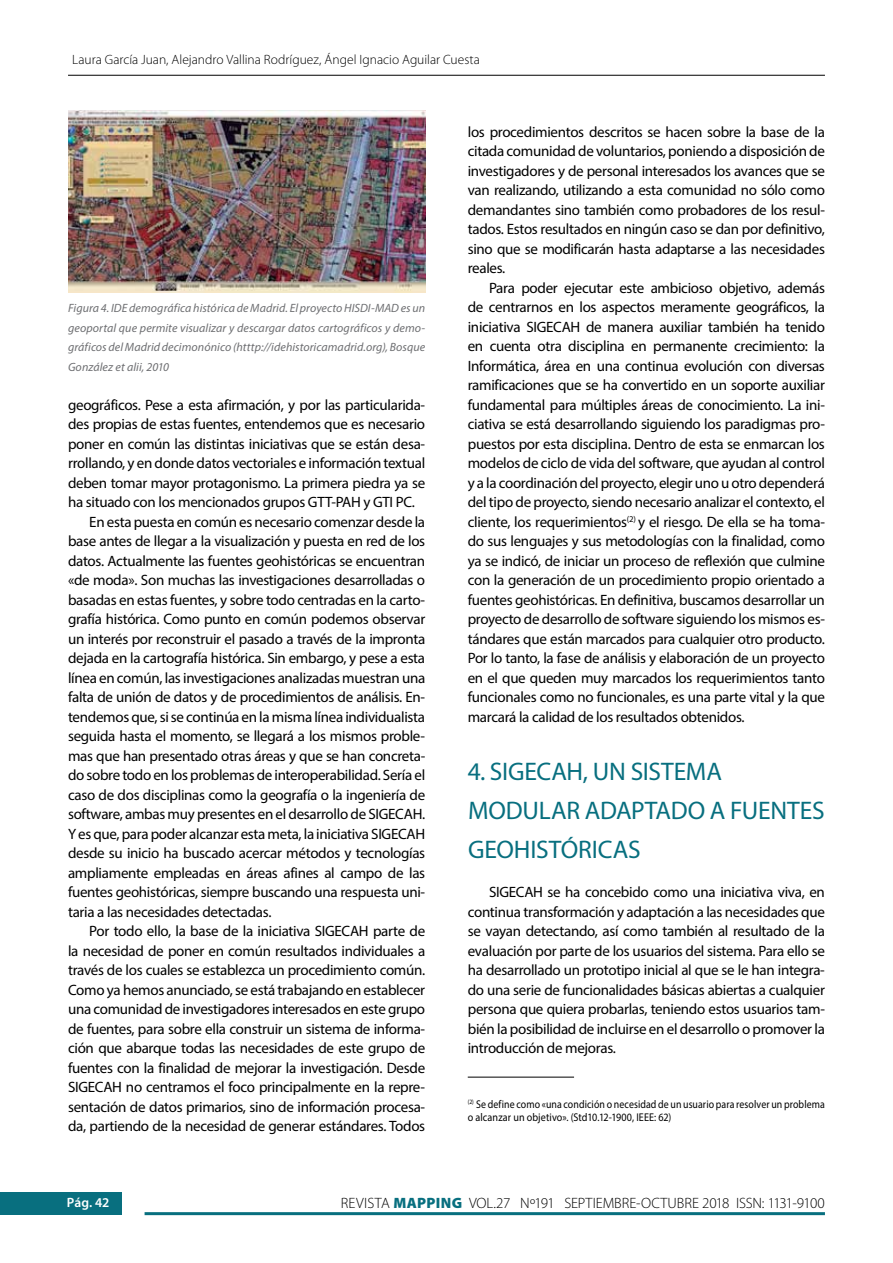
<style>
.page{position:relative;width:893px;height:1263px;background:#fff}
.page>*{position:absolute;margin:0;border:0;box-sizing:border-box;transform-origin:0 0}
.t1{font:25.5px/39px "Myriad Pro";letter-spacing:-.005em;color:#086f7f}
.t2{font:15px/19.5px "Myriad Pro";letter-spacing:-.02em;color:#000;text-align:justify}
.t3{font:300 15px "Myriad Pro";letter-spacing:-.005em;color:#000}
.t4{font:300 13.5px "Myriad Pro";color:#000}
.t5{font:600 13.5px "Myriad Pro";color:#fff}
.t6{font:italic 12px/19.5px "Myriad Pro";letter-spacing:.005em;color:#6d6e71;text-align:justify}
.t7{font:11.25px/13.5px "Myriad Pro";letter-spacing:.01em;color:#000;scale:.88 1}
.s1{font-weight:900;color:#086f7f}
</style>
<div class="page">
<div style="left:0;top:1193px;width:121px;height:22px;background:#086f7f"></div>
<hr style="left:145px;top:1212px;width:680px;height:3px;background:#086f7f">
<hr style="left:468px;top:1077px;width:106px;height:1px;background:#000">
<hr style="left:68px;top:75px;width:757px;height:1px;background:#000">
<img style="left:68px;top:111px;width:357px;height:181px">
<p class="t4" style="left:72px;top:53px;width:409px">Laura García Juan, Alejandro Vallina Rodríguez, Ángel Ignacio Aguilar Cuesta</p>
<p class="t6" style="left:68px;top:298px;width:359px">Figura 4. IDE demográfica histórica de Madrid. El proyecto HISDI-MAD es un geoportal que permite visualizar y descargar datos cartográficos y demo&shy;gráficos del Madrid decimonónico (htttp://idehistoricamadrid.org), Bosque González et alii, 2010</p>
<p class="t2" style="left:68px;top:394px;width:359px">geográficos. Pese a esta afirmación, y por las particularida-</p>
<p class="t2" style="left:68px;top:414px;width:359px">des propias de estas fuentes, entendemos que es necesario</p>
<p class="t2" style="left:68px;top:433px;width:359px">poner en común las distintas iniciativas que se están desa-</p>
<p class="t2" style="left:68px;top:453px;width:359px">rrollando, y en donde datos vectoriales e información textual</p>
<p class="t2" style="left:68px;top:472px;width:359px">deben tomar mayor protagonismo. La primera piedra ya se</p>
<p class="t2" style="left:68px;top:492px;width:348px">ha situado con los mencionados grupos GTT-PAH y GTI PC.</p>
<p class="t2" style="left:89px;top:511px;width:337px">En esta puesta en común es necesario comenzar desde la</p>
<p class="t2" style="left:68px;top:531px;width:359px">base antes de llegar a la visualización y puesta en red de los</p>
<p class="t2" style="left:68px;top:550px;width:359px">datos. Actualmente las fuentes geohistóricas se encuentran</p>
<p class="t2" style="left:68px;top:570px;width:359px">«de moda». Son muchas las investigaciones desarrolladas o</p>
<p class="t2" style="left:68px;top:589px;width:359px">basadas en estas fuentes, y sobre todo centradas en la carto-</p>
<p class="t2" style="left:68px;top:609px;width:359px">grafía histórica. Como punto en común podemos observar</p>
<p class="t2" style="left:68px;top:628px;width:359px">un interés por reconstruir el pasado a través de la impronta</p>
<p class="t2" style="left:68px;top:648px;width:359px">dejada en la cartografía histórica. Sin embargo, y pese a esta</p>
<p class="t2" style="left:68px;top:667px;width:359px">línea en común, las investigaciones analizadas muestran una</p>
<p class="t2" style="left:68px;top:687px;width:359px">falta de unión de datos y de procedimientos de análisis. En-</p>
<p class="t2" style="left:68px;top:706px;width:359px">tendemos que, si se continúa en la misma línea individualista</p>
<p class="t2" style="left:68px;top:726px;width:359px">seguida hasta el momento, se llegará a los mismos proble-</p>
<p class="t2" style="left:68px;top:745px;width:359px">mas que han presentado otras áreas y que se han concreta-</p>
<p class="t2" style="left:68px;top:765px;width:359px">do sobre todo en los problemas de interoperabilidad. Sería el</p>
<p class="t2" style="left:68px;top:784px;width:359px">caso de dos disciplinas como la geografía o la ingeniería de</p>
<p class="t2" style="left:68px;top:804px;width:359px">software, ambas muy presentes en el desarrollo de SIGECAH.</p>
<p class="t2" style="left:68px;top:823px;width:359px">Y es que, para poder alcanzar esta meta, la iniciativa SIGECAH</p>
<p class="t2" style="left:68px;top:843px;width:359px">desde su inicio ha buscado acercar métodos y tecnologías</p>
<p class="t2" style="left:68px;top:862px;width:359px">ampliamente empleadas en áreas afines al campo de las</p>
<p class="t2" style="left:68px;top:882px;width:359px">fuentes geohistóricas, siempre buscando una respuesta uni-</p>
<p class="t2" style="left:68px;top:901px;width:205px">taria a las necesidades detectadas.</p>
<p class="t2" style="left:89px;top:921px;width:337px">Por todo ello, la base de la iniciativa SIGECAH parte de</p>
<p class="t2" style="left:68px;top:940px;width:359px">la necesidad de poner en común resultados individuales a</p>
<p class="t2" style="left:68px;top:960px;width:359px">través de los cuales se establezca un procedimiento común.</p>
<p class="t2" style="left:68px;top:979px;width:359px">Como ya hemos anunciado, se está trabajando en establecer</p>
<p class="t2" style="left:68px;top:999px;width:359px">una comunidad de investigadores interesados en este grupo</p>
<p class="t2" style="left:68px;top:1018px;width:359px">de fuentes, para sobre ella construir un sistema de informa-</p>
<p class="t2" style="left:68px;top:1038px;width:359px">ción que abarque todas las necesidades de este grupo de</p>
<p class="t2" style="left:68px;top:1057px;width:359px">fuentes con la finalidad de mejorar la investigación. Desde</p>
<p class="t2" style="left:68px;top:1077px;width:359px">SIGECAH no centramos el foco principalmente en la repre-</p>
<p class="t2" style="left:68px;top:1096px;width:359px">sentación de datos primarios, sino de información procesa-</p>
<p class="t2" style="left:68px;top:1116px;width:359px">da, partiendo de la necesidad de generar estándares. Todos</p>
<p class="t2" style="left:468px;top:121px;width:359px">los procedimientos descritos se hacen sobre la base de la citada comunidad de voluntarios, poniendo a disposición de investigadores y de personal interesados los avances que se van realizando, utilizando a esta comunidad no sólo como demandantes sino también como probadores de los resul&shy;tados. Estos resultados en ningún caso se dan por definitivo, sino que se modificarán hasta adaptarse a las necesidades reales.</p>
<p class="t2" style="left:468px;top:277px;width:359px;text-indent:21px">Para poder ejecutar este ambicioso objetivo, además de centrarnos en los aspectos meramente geográficos, la iniciativa SIGECAH de manera auxiliar también ha tenido en cuenta otra disciplina en permanente crecimiento: la Informática, área en una continua evolución con diversas ramificaciones que se ha convertido en un soporte auxiliar fundamental para múltiples áreas de conocimiento. La ini&shy;ciativa se está desarrollando siguiendo los paradigmas pro&shy;puestos por esta disciplina. Dentro de esta se enmarcan los modelos de ciclo de vida del software, que ayudan al control y a la coordinación del proyecto, elegir uno u otro dependerá del tipo de proyecto, siendo necesario analizar el contexto, el cliente, los requerimientos<sup>(2)</sup> y el riesgo. De ella se ha toma&shy;do sus lenguajes y sus metodologías con la finalidad, como ya se indicó, de iniciar un proceso de reflexión que culmine con la generación de un procedimiento propio orientado a fuentes geohistóricas. En definitiva, buscamos desarrollar un proyecto de desarrollo de software siguiendo los mismos es&shy;tándares que están marcados para cualquier otro producto.<br>Por lo tanto, la fase de análisis y elaboración de un proyecto en el que queden muy marcados los requerimientos tanto funcionales como no funcionales, es una parte vital y la que marcará la calidad de los resultados obtenidos.</p>
<h1 class="t1" style="left:468px;top:752px;width:358px">4. SIGECAH, UN SISTEMA<br>MODULAR ADAPTADO A FUENTES<br>GEOHISTÓRICAS</h1>
<p class="t2" style="left:468px;top:882px;width:359px;text-indent:21px">SIGECAH se ha concebido como una iniciativa viva, en continua transformación y adaptación a las necesidades que se vayan detectando, así como también al resultado de la evaluación por parte de los usuarios del sistema. Para ello se ha desarrollado un prototipo inicial al que se le han integra&shy;do una serie de funcionalidades básicas abiertas a cualquier persona que quiera probarlas, teniendo estos usuarios tam&shy;bién la posibilidad de incluirse en el desarrollo o promover la introducción de mejoras.</p>
<p class="t7" style="left:468px;top:1097px;width:407px"><sup>(2)</sup> Se define como «una condición o necesidad de un usuario para resolver un problema o alcanzar un objetivo». (Std10.12-1900, IEEE: 62)</p>
<p class="t5" style="left:67px;top:1195px;width:44px">Pág. 42</p>
<p class="t3" style="left:341px;top:1195px;width:486px">REVISTA <span class="s1">MAPPING</span> VOL.27 Nº191 SEPTIEMBRE-OCTUBRE 2018 ISSN: 1131-9100</p>
</div>
